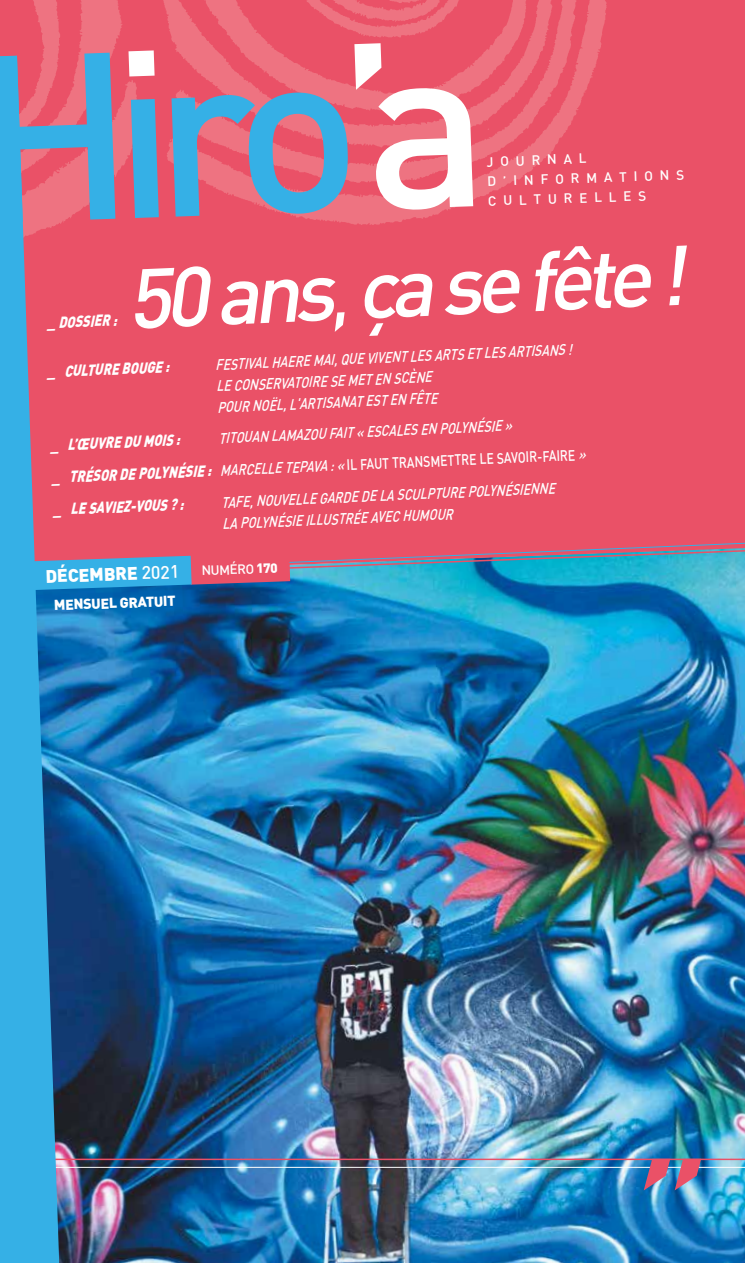
<style>
.page{position:relative;width:745px;height:1263px;background:#fff}
.page>*{position:absolute;margin:0;border:0;box-sizing:border-box;transform-origin:0 0}
.t1{font:italic 500 82.95px "DIN";color:#fff}
.t2{font:900 18px "DIN";color:#fff}
.t3{font:italic 900 15.75px "DIN";color:#fff;scale:.81 1}
.t4{font:italic 500 15px "DIN";color:#fff;scale:.81 1}
.t5{font:500 15px "DIN";color:#fff;scale:.81 1}
.t6{font:900 14.25px "DIN";color:#fff}
.t7{font:500 13.5px/19.6px "DIN";color:#fff}
.s1{font-weight:400}
.s2{font-style:normal}
.s3{font-weight:500}
.s4{font-weight:500;font-size:13.35px}
.s5{font-size:13.35px}
</style>
<div class="page">
<img style="left:59px;top:590px;width:685px;height:673px">
<div style="left:59px;top:0;width:685px;height:541px;background:#ea5167"></div>
<img style="left:0;top:0;width:622px;height:300px">
<hr style="left:0;top:1158px;width:744px;height:2px;background:#ea5167">
<hr style="left:0;top:1167px;width:744px;height:1px;background:#fff">
<svg style="left:643px;top:1160px;width:57px;height:30px;background:#917499"></svg>
<svg style="left:59px;top:541px;width:685px;height:49px;background:#7584a4"></svg>
<svg style="left:0;top:53px;width:348px;height:170px;background:#a87d9d"></svg>
<svg style="left:354px;top:43px;width:119px;height:167px"></svg>
<svg style="left:128px;top:50px;width:26px;height:26px"></svg>
<svg style="left:0;top:56px;width:59px;height:1207px;background:#5a92c1"></svg>
<svg style="left:569px;top:344px;width:4px;height:11px"></svg>
<svg style="left:366px;top:394px;width:22px;height:12px"></svg>
<svg style="left:505px;top:423px;width:8px;height:7px"></svg>
<svg style="left:579px;top:452px;width:7px;height:7px"></svg>
<p class="t7" style="left:486px;top:151px;width:198px;rotate:-2deg">J O U R N A L<br>D ’ I N F O R M A T I O N S<br>C U L T U R E L L E S</p>
<p class="t3" style="left:47px;top:312px;width:87px;rotate:-2deg">_ DO SSIER :</p>
<h1 class="t1" style="left:124px;top:249px;width:560px;rotate:-3deg">50 ans<span class="s1">,</span> ça se fête !</h1>
<p class="t3" style="left:47px;top:361px;width:42px;rotate:-2deg">_ cultu</p>
<p class="t3" style="left:102px;top:359px;width:84px;rotate:-2deg">re boug e :</p>
<p class="t4" style="left:215px;top:355px;width:18px;rotate:-3deg">Festi</p>
<p class="t4" style="left:247px;top:354px;width:50px;rotate:-3deg">val Haere</p>
<p class="t4" style="left:312px;top:351px;width:98px;rotate:-3deg">Mai , que vivent</p>
<p class="t4" style="left:409px;top:347px;width:40px;rotate:-3deg">les arts</p>
<p class="t4" style="left:465px;top:345px;width:61px;rotate:-3deg">etles artisans</p>
<p class="t4" style="left:216px;top:377px;width:41px;rotate:-3deg">Le Conser</p>
<p class="t4" style="left:279px;top:374px;width:18px;rotate:-3deg">vatoire</p>
<p class="t4" style="left:329px;top:372px;width:36px;rotate:-3deg">se met</p>
<p class="t4" style="left:373px;top:370px;width:61px;rotate:-3deg">en scène</p>
<p class="t4" style="left:216px;top:398px;width:19px;rotate:-3deg">Pour</p>
<p class="t4" style="left:251px;top:397px;width:68px;rotate:-3deg">Noël , l 'artisanat</p>
<p class="t4" style="left:389px;top:390px;width:51px;rotate:-3deg">en fête</p>
<p class="t3" style="left:50px;top:434px;width:161px;rotate:-2deg">_ l ’œuvre du mois :</p>
<p class="t4" style="left:218px;top:429px;width:18px;rotate:-3deg">Titouan</p>
<p class="t4" style="left:270px;top:427px;width:81px;rotate:-3deg">Lama zou fait</p>
<p class="t4" style="left:355px;top:423px;width:31px;rotate:-3deg">« Escales</p>
<p class="t4" style="left:419px;top:420px;width:68px;rotate:-3deg">en Pol ynésie</p>
<p class="t3" style="left:52px;top:466px;width:198px;rotate:-2deg">_ t résor de polynési e :</p>
<p class="t4" style="left:219px;top:461px;width:22px;rotate:-3deg">Marcelle</p>
<p class="t4" style="left:284px;top:458px;width:103px;rotate:-3deg">Tepa va : « <span class="s2">Il faut</span></p>
<p class="t5" style="left:391px;top:453px;width:15px;rotate:-3deg">transmettre</p>
<p class="t5" style="left:478px;top:450px;width:87px;rotate:-3deg">le savoir -faire</p>
<p class="t3" style="left:53px;top:498px;width:162px;rotate:-2deg">_ l e sa viez-vous ? :</p>
<p class="t4" style="left:221px;top:493px;width:91px;rotate:-3deg">Tafe , nou velle</p>
<p class="t4" style="left:318px;top:489px;width:19px;rotate:-3deg">garde</p>
<p class="t4" style="left:360px;top:487px;width:54px;rotate:-3deg">delasculpture</p>
<p class="t4" style="left:466px;top:482px;width:45px;rotate:-3deg">pol ynésienne</p>
<p class="t4" style="left:222px;top:515px;width:66px;rotate:-3deg">La Pol ynésie</p>
<p class="t4" style="left:304px;top:511px;width:10px;rotate:-3deg">illustrée</p>
<p class="t4" style="left:369px;top:508px;width:54px;rotate:-3deg">avec humour</p>
<p class="t2" style="left:45px;top:564px;width:234px;rotate:-2deg">décembre <span class="s3">2021</span> <span class="s4">NUMÉRO</span> <span class="s5">170</span></p>
<p class="t6" style="left:54px;top:595px;width:123px;rotate:-2deg">ME NSUEL GRATUIT</p>
</div>
